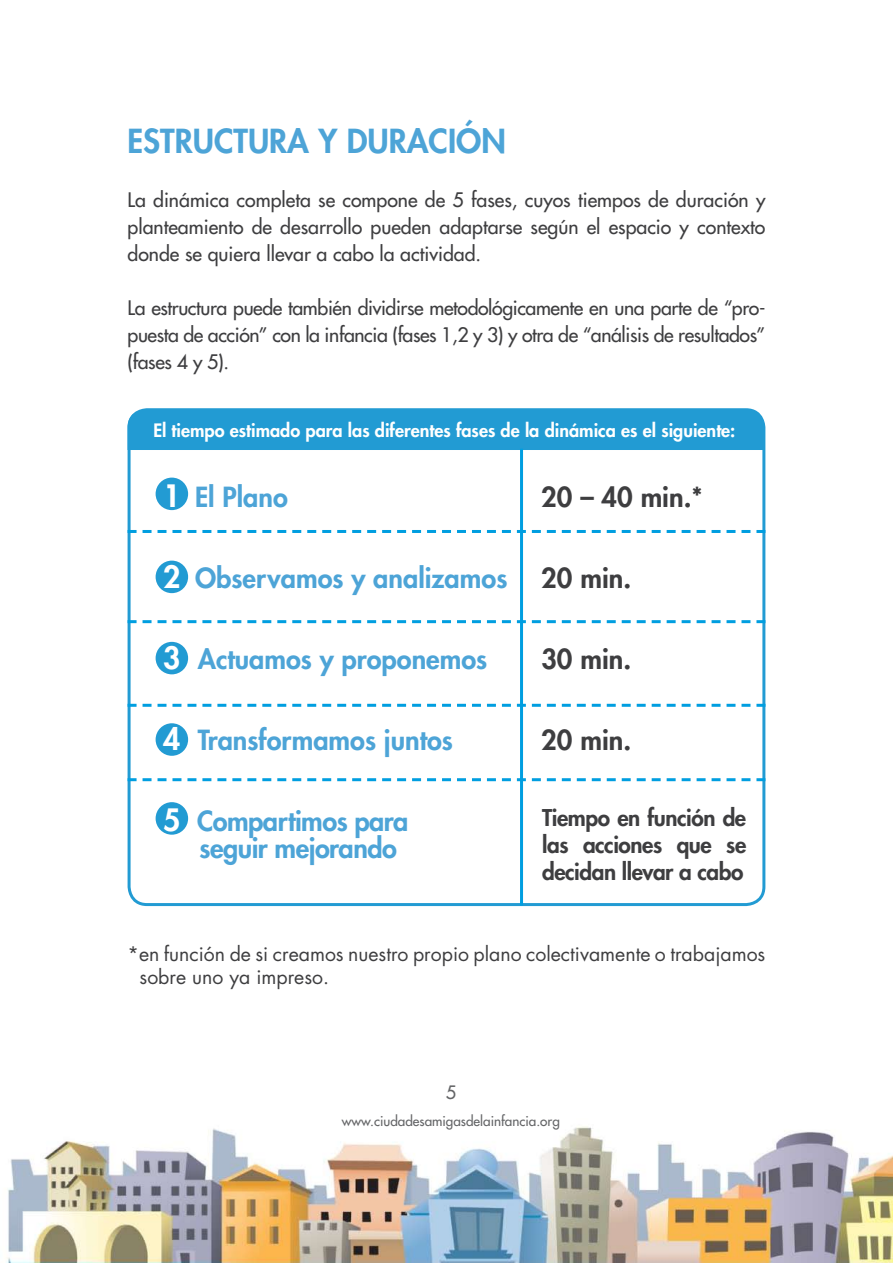
<style>
.page{position:relative;width:893px;height:1263px;background:#fff}
.page>*{position:absolute;margin:0;border:0;box-sizing:border-box;transform-origin:0 0}
.t1{font:800 32.25px "Futura";color:#4da4d7}
.t2{font:800 27px "Futura";color:#4da4d7}
.t3{font:800 27px/27px "Futura";letter-spacing:-.02em;color:#4da4d7}
.t4{font:800 27px "Futura";color:#3e3e40}
.t5{font:800 22.5px/27px "Futura";letter-spacing:-.02em;color:#3e3e40;text-align:justify}
.t6{font:19.5px/27px "Futura";letter-spacing:-.01em;color:#3e3e40;text-align:justify}
.t7{font:19.5px/23.4px "Futura";color:#3e3e40}
.t8{font:800 18px "Futura";color:#fff}
.t9{font:18px "Futura";color:#646567}
.t10{font:13.5px "Futura";color:#646567}
.s1{font-size:30px;color:#fff}
</style>
<div class="page">
<img style="left:6px;top:1126px;width:887px;height:137px">
<div style="left:128px;top:408px;width:637px;height:498px;border:3px solid #229bd3;border-radius:18px"></div>
<div style="left:156px;top:561px;width:32px;height:32px;background:#229bd3;border-radius:50%"></div>
<div style="left:156px;top:642px;width:32px;height:32px;background:#229bd3;border-radius:50%"></div>
<div style="left:156px;top:723px;width:32px;height:33px;background:#229bd3;border-radius:50%"></div>
<div style="left:156px;top:802px;width:32px;height:33px;background:#229bd3;border-radius:50%"></div>
<div style="left:156px;top:478px;width:32px;height:32px;background:#229bd3;border-radius:50%"></div>
<div style="left:128px;top:410px;width:636px;height:40px;background:#229bd3"></div>
<svg style="left:128px;top:530px;width:637px;height:3px"></svg>
<svg style="left:128px;top:620px;width:637px;height:3px"></svg>
<svg style="left:128px;top:704px;width:637px;height:3px"></svg>
<svg style="left:128px;top:778px;width:637px;height:3px"></svg>
<hr style="left:520px;top:449px;width:3px;height:456px;background:#009ee0">
<h1 class="t1" style="left:128px;top:120px;width:380px">ESTRUCTURA Y DURACIÓN</h1>
<p class="t6" style="left:128px;top:186px;width:639px">La dinámica completa se compone de 5 fases, cuyos tiempos de duración y planteamiento de desarrollo pueden adaptarse según el espacio y contexto donde se quiera llevar a cabo la actividad.</p>
<p class="t6" style="left:128px;top:294px;width:639px">La estructura puede también dividirse metodológicamente en una parte de “pro&shy;puesta de acción” con la infancia (fases 1,2 y 3) y otra de “análisis de resultados” (fases 4 y 5).</p>
<p class="t8" style="left:153px;top:418px;width:584px">El tiempo estimado para las diferentes fases de la dinámica es el siguiente:</p>
<h2 class="t2" style="left:163px;top:479px;width:126px"><span class="s1">1</span> El Plano</h2>
<h2 class="t4" style="left:541px;top:479px;width:163px">20 – 40 min.*</h2>
<h2 class="t2" style="left:163px;top:560px;width:346px"><span class="s1">2</span> Observamos y analizamos</h2>
<h2 class="t4" style="left:541px;top:560px;width:91px">20 min.</h2>
<h2 class="t2" style="left:163px;top:641px;width:325px"><span class="s1">3</span> Actuamos y proponemos</h2>
<h2 class="t4" style="left:541px;top:641px;width:91px">30 min.</h2>
<h2 class="t2" style="left:163px;top:722px;width:291px"><span class="s1">4</span> Transformamos juntos</h2>
<h2 class="t4" style="left:541px;top:722px;width:91px">20 min.</h2>
<h2 class="t3" style="left:200px;top:807px;width:210px;text-indent:-36px"><span class="s1">5</span> Compartimos para seguir mejorando</h2>
<p class="t5" style="left:542px;top:804px;width:206px">Tiempo en función de las acciones que se decidan llevar a cabo</p>
<p class="t7" style="left:140px;top:941px;width:627px;text-indent:-12px">*en función de si creamos nuestro propio plano colectivamente o trabajamos sobre uno ya impreso.</p>
<p class="t9" style="left:446px;top:1081px;width:12px">5</p>
<p class="t10" style="left:342px;top:1112px;width:219px">www.ciudadesamigasdelainfancia.org</p>
</div>
